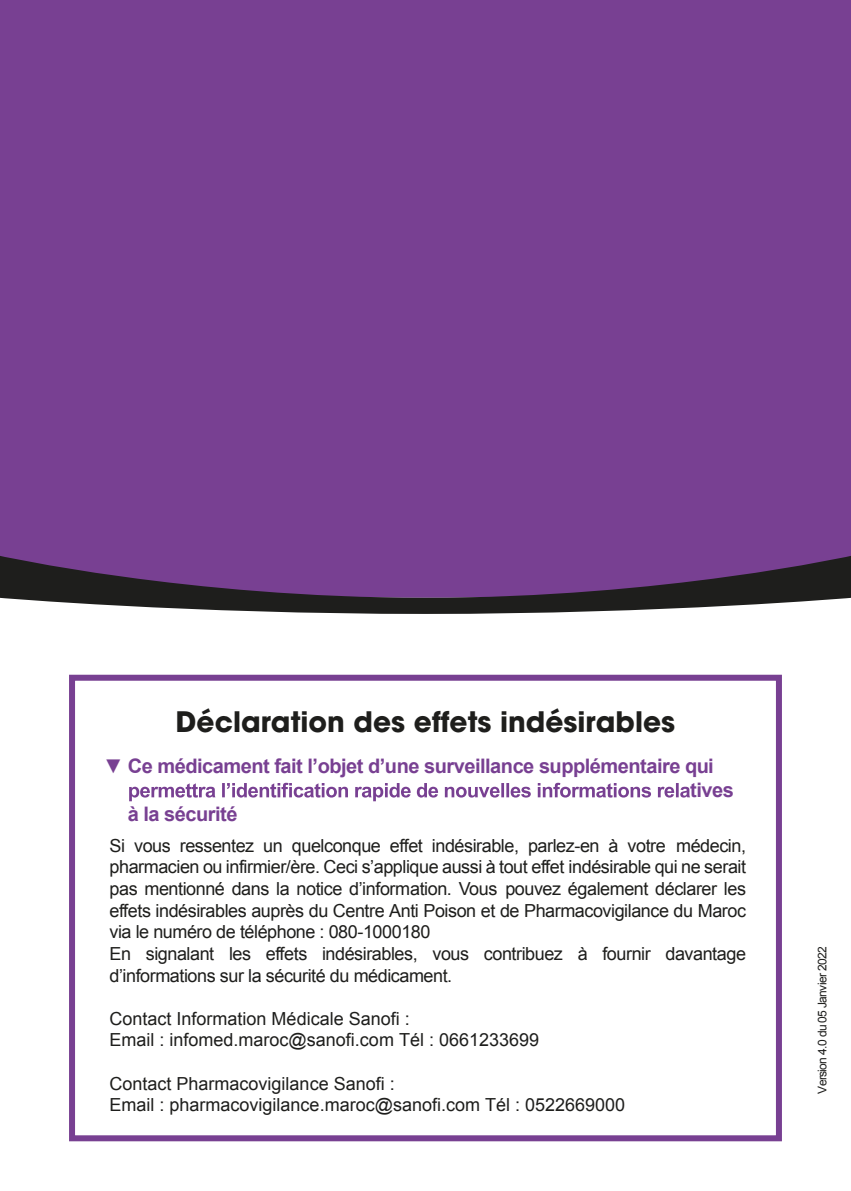
<style>
.page{position:relative;width:851px;height:1191px;background:#fff}
.page>*{position:absolute;margin:0;border:0;box-sizing:border-box;transform-origin:0 0}
.t1{font:700 28px "ITC Avant Garde Pro";color:#1e1e1c}
.t2{font:700 20px "Arial";letter-spacing:-.025em;color:#784092}
.t3{font:18px/21.6px "Arial";letter-spacing:-.025em;color:#1e1e1c}
.t4{font:18px/21.6px "Arial";color:#1e1e1c}
.t5{font:12px "Arial";letter-spacing:-.055em;color:#1e1e1c}
</style>
<div class="page">
<svg style="left:129px;top:782px;width:561px;height:19px"></svg>
<div style="left:69px;top:674px;width:712px;height:467px;border:6px solid #784092"></div>
<div style="left:0;top:0;width:850px;height:555px;background:#784092"></div>
<svg style="left:0;top:555px;width:850px;height:59px;background:#5e436a"></svg>
<h1 class="t1" style="left:176px;top:703px;width:500px">Déclaration des effets indésirables</h1>
<p class="t2" style="left:103px;top:753px;width:611px">▼ Ce médicament fait l’objet d’une surveillance supplémentaire qui</p>
<p class="t2" style="left:690px;top:777px;width:45px">tives</p>
<p class="t2" style="left:128px;top:801px;width:111px">à la sécurité</p>
<p class="t3" style="left:109px;top:835px;width:638px">Si vous ressentez un quelconque effet indésirable, parlez-en à votre médecin, pharmacien ou infirmier/ère. Ceci s’applique aussi à tout effet indésirable qui ne serait pas mentionné dans la notice d’information. Vous pouvez également déclarer les effets indésirables auprès du Centre Anti Poison et de Pharmacovigilance du Maroc via le numéro de téléphone : 080-1000180<br>En signalant les effets indésirables, vous contribuez à fournir davantage d’informations sur la sécurité du médicament.</p>
<p class="t4" style="left:109px;top:1007px;width:431px">Contact Information Médicale Sanofi :<br>Email : infomed.maroc@sanofi.com Tél : 0661233699</p>
<p class="t4" style="left:109px;top:1072px;width:517px">Contact Pharmacovigilance Sanofi :<br>Email : pharmacovigilance.maroc@sanofi.com Tél : 0522669000</p>
<p class="t5" style="left:814px;top:1093px;width:148px;rotate:-90deg">Version 4.0 du 05 Janvier 2022</p>
</div>
